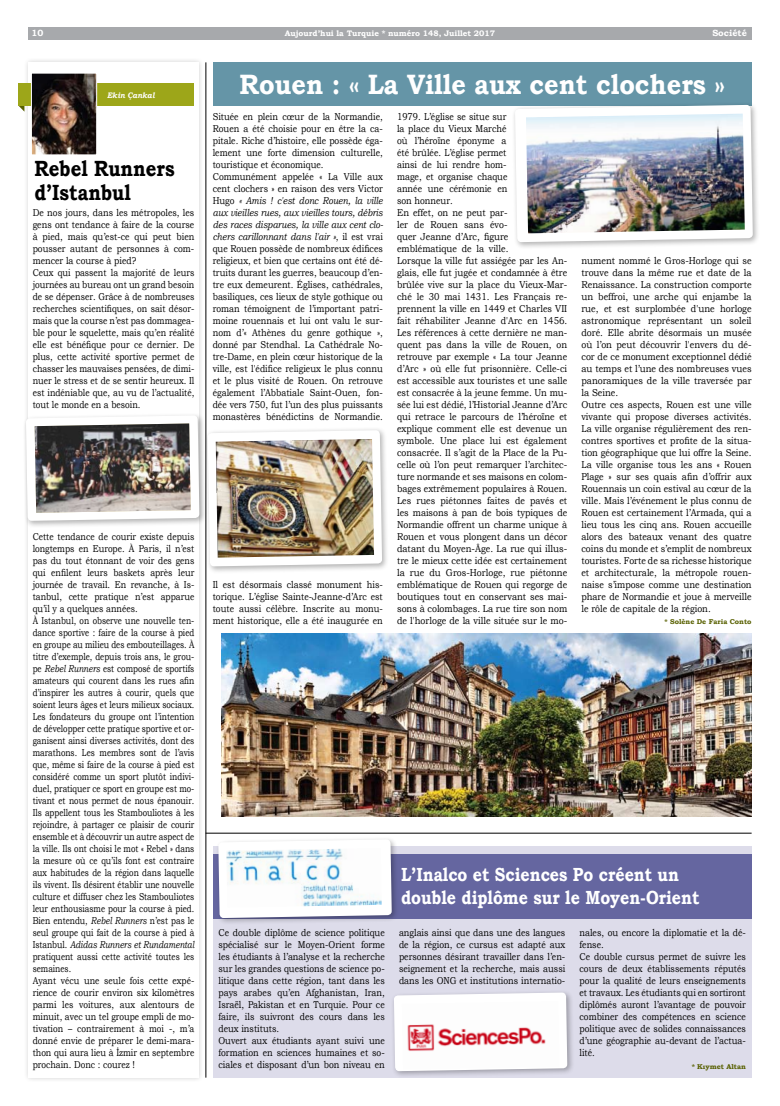
<style>
.page{position:relative;width:780px;height:1106px;background:#fff}
.page>*{position:absolute;margin:0;border:0;box-sizing:border-box;transform-origin:0 0}
.t1{font:700 28px "Bookman Old Style";color:#fff;scale:.9 1}
.t2{font:700 22px/24px "Bookman Old Style";color:#000;scale:.84 1}
.t3{font:700 19px/23px "Bookman Old Style";color:#fff;scale:.84 1}
.t4{font:10px/12px "Bookman Old Style";color:#000;scale:.85 1}
.t5{font:10px/12px "Bookman Old Style";color:#000;scale:.83 1}
.t6{font:10px/12px "Bookman Old Style";color:#000;scale:.88 1}
.t7{font:700 9px "Bookman Old Style";color:#fff}
.t8{font:700 8px "Bookman Old Style";color:#fff}
.t9{font:italic 700 8px "Bookman Old Style";color:#fff;scale:.9 1}
.t10{font:700 7px "Bookman Old Style";color:#586000}
.s1{font-style:italic}
</style>
<div class="page">
<div style="left:213px;top:62px;width:538px;height:44px;background:#6595a7"></div>
<div style="left:23px;top:57px;width:185px;height:1034px;background:#000;opacity:.2"></div>
<div style="left:29px;top:62px;width:169px;height:1015px;background:#fff"></div>
<div style="left:213px;top:845px;width:538px;height:232px;background:#dddcea"></div>
<div style="left:28px;top:27px;width:723px;height:13px;background:#a7a9ac"></div>
<div style="left:18px;top:84px;width:176px;height:22px;background:#9da619"></div>
<svg style="left:19px;top:106px;width:5px;height:6px"></svg>
<img style="left:33px;top:75px;width:62px;height:78px">
<div style="left:31px;top:73px;width:66px;height:82px;border:1px solid #fff"></div>
<hr style="left:206px;top:833px;width:545px;height:1px;background:#000">
<div style="left:22px;top:412px;width:189px;height:121px;background:#000;opacity:.3"></div>
<svg style="left:26px;top:415px;width:173px;height:106px"></svg>
<img style="left:35px;top:423px;width:156px;height:90px">
<hr style="left:206px;top:62px;width:1px;height:1015px;background:#000">
<img style="left:221px;top:633px;width:530px;height:183px">
<div style="left:511px;top:101px;width:253px;height:153px;background:#000;opacity:.3"></div>
<svg style="left:515px;top:105px;width:237px;height:137px"></svg>
<img style="left:526px;top:114px;width:218px;height:119px">
<div style="left:204px;top:427px;width:189px;height:151px;background:#000;opacity:.3"></div>
<svg style="left:208px;top:430px;width:174px;height:136px"></svg>
<img style="left:216px;top:439px;width:158px;height:118px">
<div style="left:213px;top:854px;width:538px;height:64px;background:#6566a0"></div>
<div style="left:215px;top:835px;width:188px;height:94px;background:#000;opacity:.3"></div>
<div style="left:390px;top:989px;width:189px;height:93px;background:#000;opacity:.3"></div>
<svg style="left:218px;top:839px;width:174px;height:79px"></svg>
<img style="left:226px;top:848px;width:155px;height:59px">
<svg style="left:394px;top:992px;width:173px;height:79px"></svg>
<img style="left:402px;top:1001px;width:157px;height:68px">
<p class="t7" style="left:31px;top:26px;width:13px">10</p>
<p class="t8" style="left:285px;top:27px;width:212px">Aujourd’hui la Turquie * numéro 148, Juillet 2017</p>
<p class="t7" style="left:712px;top:26px;width:36px">Société</p>
<p class="t9" style="left:107px;top:90px;width:55px">Ekin Çankal</p>
<h2 class="t2" style="left:34px;top:157px;width:168px">Rebel Runners d’Istanbul</h2>
<p class="t4" style="left:33px;top:207px;width:192px">De nos jours, dans les métropoles, les gens ont tendance à faire de la course à pied, mais qu’est-ce qui peut bien pousser autant de personnes à com&shy;mencer la course à pied?<br>Ceux qui passent la majorité de leurs journées au bureau ont un grand besoin de se dépenser. Grâce à de nombreuses recherches scientifiques, on sait désor&shy;mais que la course n’est pas dommagea&shy;ble pour le squelette, mais qu’en réalité elle est bénéfique pour ce dernier. De plus, cette activité sportive permet de chasser les mauvaises pensées, de dimi&shy;nuer le stress et de se sentir heureux. Il est indéniable que, au vu de l’actualité, tout le monde en a besoin.</p>
<p class="t5" style="left:33px;top:531px;width:196px">Cette tendance de courir existe depuis longtemps en Europe. À Paris, il n’est pas du tout étonnant de voir des gens qui enfilent leurs baskets après leur journée de travail. En revanche, à Is&shy;tanbul, cette pratique n’est apparue qu’il y a quelques années.<br>À Istanbul, on observe une nouvelle ten&shy;dance sportive : faire de la course à pied en groupe au milieu des embouteillages. À titre d’exemple, depuis trois ans, le grou&shy;pe <span class="s1">Rebel Runners</span> est composé de sportifs amateurs qui courent dans les rues afin d’inspirer les autres à courir, quels que soient leurs âges et leurs milieux sociaux.<br>Les fondateurs du groupe ont l’intention de développer cette pratique sportive et or&shy;ganisent ainsi diverses activités, dont des marathons. Les membres sont de l’avis que, même si faire de la course à pied est considéré comme un sport plutôt indivi&shy;duel, pratiquer ce sport en groupe est mo&shy;tivant et nous permet de nous épanouir.<br>Ils appellent tous les Stambouliotes à les rejoindre, à partager ce plaisir de courir ensemble et à découvrir un autre aspect de la ville. Ils ont choisi le mot « Rebel » dans la mesure où ce qu’ils font est contraire aux habitudes de la région dans laquelle ils vivent. Ils désirent établir une nouvelle culture et diffuser chez les Stambouliotes leur enthousiasme pour la course à pied.<br>Bien entendu, <span class="s1">Rebel Runners</span> n’est pas le seul groupe qui fait de la course à pied à Istanbul. <span class="s1">Adidas Runners et Rundamental </span>pratiquent aussi cette activité toutes les semaines.<br>Ayant vécu une seule fois cette expé&shy;rience de courir environ six kilomètres parmi les voitures, aux alentours de minuit, avec un tel groupe empli de mo&shy;tivation – contrairement à moi -, m’a donné envie de préparer le demi-mara&shy;thon qui aura lieu à İzmir en septembre prochain. Donc : courez !</p>
<h1 class="t1" style="left:239px;top:64px;width:540px">Rouen : « La Ville aux cent clochers »</h1>
<p class="t4" style="left:213px;top:111px;width:202px">Située en plein cœur de la Normandie, Rouen a été choisie pour en être la ca&shy;pitale. Riche d’histoire, elle possède éga&shy;lement une forte dimension culturelle, touristique et économique.<br>Communément appelée « La Ville aux cent clochers » en raison des vers Victor Hugo <span class="s1">« Amis ! c'est donc Rouen, la ville aux vieilles rues, aux vieilles tours, débris des races disparues, la ville aux cent clo&shy;chers carillonnant dans l'air »</span>, il est vrai que Rouen possède de nombreux édifices religieux, et bien que certains ont été dé&shy;truits durant les guerres, beaucoup d’en&shy;tre eux demeurent. Églises, cathédrales, basiliques, ces lieux de style gothique ou roman témoignent de l’important patri&shy;moine rouennais et lui ont valu le sur&shy;nom d’« Athènes du genre gothique », donné par Stendhal. La Cathédrale No&shy;tre-Dame, en plein cœur historique de la ville, est l'édifice religieux le plus connu et le plus visité de Rouen. On retrouve également l’Abbatiale Saint-Ouen, fon&shy;dée vers 750, fut l’un des plus puissants monastères bénédictins de Normandie.</p>
<p class="t4" style="left:213px;top:579px;width:202px;text-align:justify">Il est désormais classé monument his&shy;torique. L’église Sainte-Jeanne-d’Arc est toute aussi célèbre. Inscrite au monu&shy;ment historique, elle a été inaugurée en</p>
<p class="t4" style="left:397px;top:111px;width:202px">1979. L’église se situe sur<br>la place du Vieux Marché<br>où l’héroïne éponyme a<br>été brûlée. L’église permet<br>ainsi de lui rendre hom-<br>mage, et organise chaque<br>année une cérémonie en<br>son honneur.<br>En effet, on ne peut par-<br>ler de Rouen sans évo-<br>quer Jeanne d’Arc, figure emblématique de la ville.<br>Lorsque la ville fut assiégée par les An&shy;glais, elle fut jugée et condamnée à être brûlée vive sur la place du Vieux-Mar&shy;ché le 30 mai 1431. Les Français re&shy;prennent la ville en 1449 et Charles VII fait réhabiliter Jeanne d'Arc en 1456.<br>Les références à cette dernière ne man&shy;quent pas dans la ville de Rouen, on retrouve par exemple « La tour Jeanne d’Arc » où elle fut prisonnière. Celle-ci est accessible aux touristes et une salle est consacrée à la jeune femme. Un mu&shy;sée lui est dédié, l’Historial Jeanne d’Arc qui retrace le parcours de l’héroïne et explique comment elle est devenue un symbole. Une place lui est également consacrée. Il s’agit de la Place de la Pu&shy;celle où l’on peut remarquer l’architec&shy;ture normande et ses maisons en colom&shy;bages extrêmement populaires à Rouen.<br>Les rues piétonnes faites de pavés et les maisons à pan de bois typiques de Normandie offrent un charme unique à Rouen et vous plongent dans un décor datant du Moyen-Âge. La rue qui illus&shy;tre le mieux cette idée est certainement la rue du Gros-Horloge, rue piétonne emblématique de Rouen qui regorge de boutiques tout en conservant ses mai&shy;sons à colombages. La rue tire son nom de l'horloge de la ville située sur le mo-</p>
<p class="t6" style="left:581px;top:255px;width:195px">nument nommé le Gros-Horloge qui se trouve dans la même rue et date de la Renaissance. La construction comporte un beffroi, une arche qui enjambe la rue, et est surplombée d'une horloge astronomique représentant un soleil doré. Elle abrite désormais un musée où l’on peut découvrir l'envers du dé&shy;cor de ce monument exceptionnel dédié au temps et l’une des nombreuses vues panoramiques de la ville traversée par la Seine.<br>Outre ces aspects, Rouen est une ville vivante qui propose diverses activités.<br>La ville organise régulièrement des ren&shy;contres sportives et profite de la situa&shy;tion géographique que lui offre la Seine.<br>La ville organise tous les ans « Rouen Plage » sur ses quais afin d’offrir aux Rouennais un coin estival au cœur de la ville. Mais l’événement le plus connu de Rouen est certainement l’Armada, qui a lieu tous les cinq ans. Rouen accueille alors des bateaux venant des quatre coins du monde et s’emplit de nombreux touristes. Forte de sa richesse historique et architecturale, la métropole rouen&shy;naise s’impose comme une destination phare de Normandie et joue à merveille le rôle de capitale de la région.</p>
<p class="t10" style="left:664px;top:617px;width:88px">* Solène De Faria Conto</p>
<h3 class="t3" style="left:401px;top:862px;width:356px">L’Inalco et Sciences Po créent un double diplôme sur le Moyen-Orient</h3>
<p class="t4" style="left:218px;top:927px;width:197px">Ce double diplôme de science politique spécialisé sur le Moyen-Orient forme les étudiants à l’analyse et la recherche sur les grandes questions de science po&shy;litique dans cette région, tant dans les pays arabes qu’en Afghanistan, Iran, Israël, Pakistan et en Turquie. Pour ce faire, ils suivront des cours dans les deux instituts.<br>Ouvert aux étudiants ayant suivi une formation en sciences humaines et so&shy;ciales et disposant d’un bon niveau en</p>
<p class="t4" style="left:399px;top:927px;width:197px;text-align:justify">anglais ainsi que dans une des langues de la région, ce cursus est adapté aux personnes désirant travailler dans l’en&shy;seignement et la recherche, mais aussi dans les ONG et institutions internatio-</p>
<p class="t4" style="left:579px;top:927px;width:197px">nales, ou encore la diplomatie et la dé&shy;fense.<br>Ce double cursus permet de suivre les cours de deux établissements réputés pour la qualité de leurs enseignements et travaux. Les étudiants qui en sortiront diplômés auront l’avantage de pouvoir combiner des compétences en science politique avec de solides connaissances d’une géographie au-devant de l’actua&shy;lité.</p>
<p class="t10" style="left:691px;top:1061px;width:56px">* Kıymet Altan</p>
</div>
